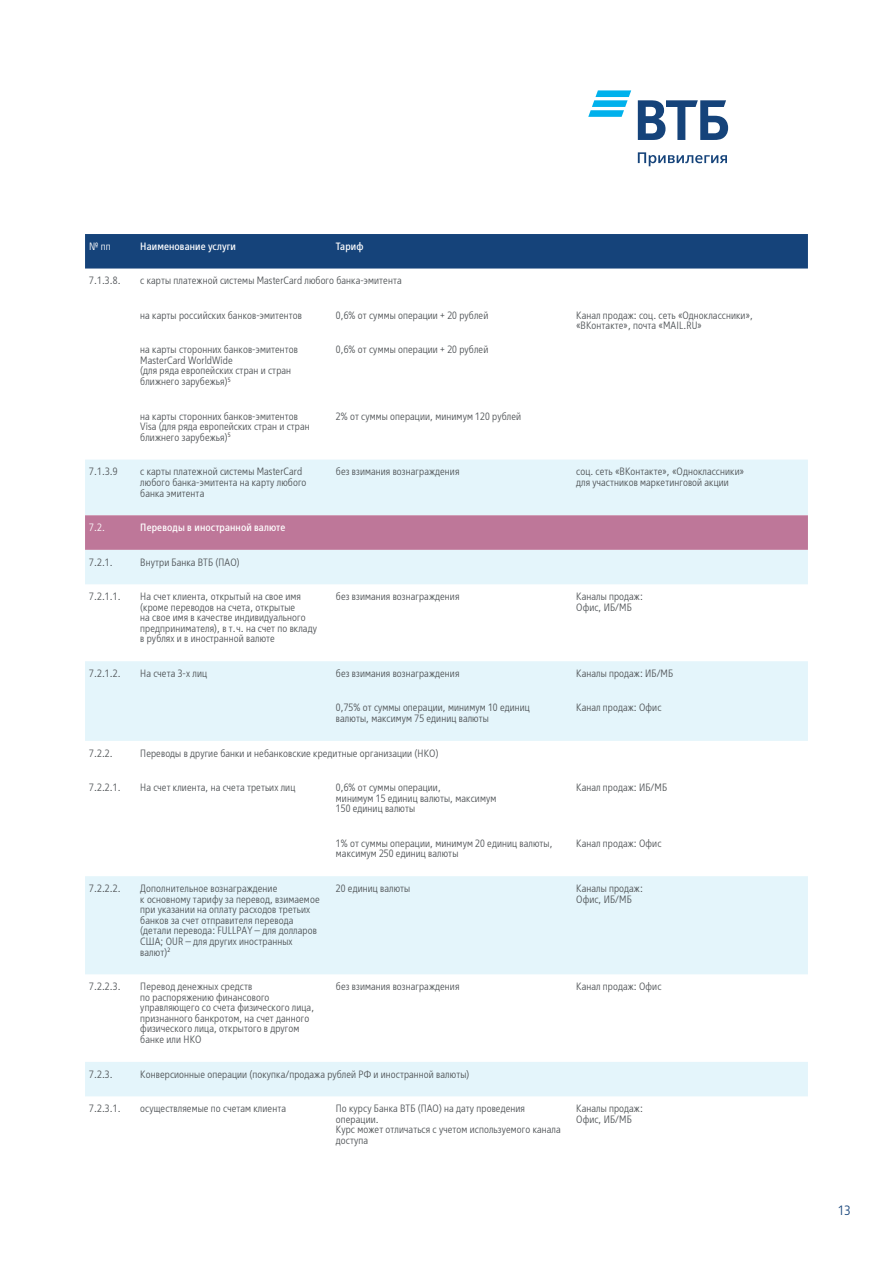
<style>
.page{position:relative;width:893px;height:1263px;background:#fff}
.page>*{position:absolute;margin:0;border:0;box-sizing:border-box;transform-origin:0 0}
.t1{font:300 13.5px "VTB Group Cond";color:#15437a}
.t2{font:300 10.65px/10.6px "VTB Group Cond";letter-spacing:.01em;color:#505457}
.t3{font:10.65px "VTB Group Cond";letter-spacing:.01em;color:#fff}
.t4{font:300 10.65px "VTB Group Cond";color:#fff}
</style>
<div class="page">
<svg style="left:588px;top:90px;width:43px;height:27px"></svg>
<svg style="left:638px;top:100px;width:90px;height:66px"></svg>
<div style="left:85px;top:234px;width:723px;height:35px;background:#15437a"></div>
<svg style="left:85px;top:460px;width:723px;height:636px;fill:#eaf7fc"></svg>
<div style="left:85px;top:515px;width:723px;height:35px;background:#be7799"></div>
<p class="t4" style="left:89px;top:239px;width:23px">№пп</p>
<p class="t3" style="left:140px;top:239px;width:97px">Наименование услуги</p>
<p class="t3" style="left:336px;top:239px;width:29px">Тариф</p>
<p class="t2" style="left:89px;top:275px;width:33px">7.1.3.8.</p>
<p class="t2" style="left:140px;top:275px;width:263px">с карты платежной системы MasterCard любого банка-эмитента</p>
<p class="t2" style="left:140px;top:309px;width:163px">на карты российских банков-эмитентов</p>
<p class="t2" style="left:336px;top:309px;width:154px">0,6% от суммы операции + 20 рублей</p>
<p class="t2" style="left:576px;top:309px;width:178px">Канал продаж: соц. сеть «Одноклассники», «ВКонтакте», почта «MAIL.RU»</p>
<p class="t2" style="left:140px;top:344px;width:159px">на карты сторонних банков-эмитентов<br>MasterCard WorldWide<br>(для ряда европейских стран и стран ближнего зарубежья)<sup>5</sup></p>
<p class="t2" style="left:336px;top:344px;width:154px">0,6% от суммы операции + 20 рублей</p>
<p class="t2" style="left:140px;top:410px;width:171px">на карты сторонних банков-эмитентов<br>Visa (для ряда европейских стран и стран ближнего зарубежья)<sup>5</sup></p>
<p class="t2" style="left:336px;top:410px;width:187px">2% от суммы операции, минимум 120 рублей</p>
<p class="t2" style="left:89px;top:466px;width:30px">7.1.3.9</p>
<p class="t2" style="left:140px;top:466px;width:168px">с карты платежной системы MasterCard любого банка-эмитента на карту любого банка эмитента</p>
<p class="t2" style="left:336px;top:466px;width:125px">без взимания вознаграждения</p>
<p class="t2" style="left:576px;top:466px;width:169px">соц. сеть «ВКонтакте», «Одноклассники» для участников маркетинговой акции</p>
<p class="t4" style="left:89px;top:521px;width:17px">7.2.</p>
<p class="t3" style="left:140px;top:520px;width:147px">Переводы в иностранной валюте</p>
<p class="t2" style="left:89px;top:556px;width:25px">7.2.1.</p>
<p class="t2" style="left:140px;top:556px;width:101px">Внутри Банка ВТБ (ПАО)</p>
<p class="t2" style="left:89px;top:591px;width:33px">7.2.1.1.</p>
<p class="t2" style="left:140px;top:591px;width:178px">На счет клиента, открытый на свое имя (кроме переводов на счета, открытые<br>на свое имя в качестве индивидуального предпринимателя), в т.ч. на счет по вкладу в рублях и в иностранной валюте</p>
<p class="t2" style="left:336px;top:591px;width:125px">без взимания вознаграждения</p>
<p class="t2" style="left:576px;top:591px;width:68px">Каналы продаж:<br>Офис, ИБ/МБ</p>
<p class="t2" style="left:89px;top:668px;width:33px">7.2.1.2.</p>
<p class="t2" style="left:140px;top:668px;width:68px">На счета 3-х лиц</p>
<p class="t2" style="left:336px;top:668px;width:125px">без взимания вознаграждения</p>
<p class="t2" style="left:576px;top:668px;width:98px">Каналы продаж: ИБ/МБ</p>
<p class="t2" style="left:336px;top:702px;width:195px">0,75% от суммы операции, минимум 10 единиц валюты, максимум 75 единиц валюты</p>
<p class="t2" style="left:576px;top:702px;width:87px">Канал продаж: Офис</p>
<p class="t2" style="left:89px;top:747px;width:25px">7.2.2.</p>
<p class="t2" style="left:140px;top:747px;width:300px">Переводы в другие банки и небанковские кредитные организации (НКО)</p>
<p class="t2" style="left:89px;top:782px;width:33px">7.2.2.1.</p>
<p class="t2" style="left:140px;top:782px;width:157px">На счет клиента, на счета третьих лиц</p>
<p class="t2" style="left:336px;top:782px;width:162px">0,6% от суммы операции,<br>минимум 15 единиц валюты, максимум<br>150 единиц валюты</p>
<p class="t2" style="left:576px;top:782px;width:92px">Канал продаж: ИБ/МБ</p>
<p class="t2" style="left:336px;top:837px;width:218px">1% от суммы операции, минимум 20 единиц валюты, максимум 250 единиц валюты</p>
<p class="t2" style="left:576px;top:837px;width:87px">Канал продаж: Офис</p>
<p class="t2" style="left:89px;top:882px;width:33px">7.2.2.2.</p>
<p class="t2" style="left:140px;top:882px;width:181px">Дополнительное вознаграждение<br>к основному тарифу за перевод, взимаемое при указании на оплату расходов третьих банков за счет отправителя перевода (детали перевода: FULLPAY — для долларов США; OUR — для других иностранных валют)<sup>2</sup></p>
<p class="t2" style="left:336px;top:882px;width:76px">20 единиц валюты</p>
<p class="t2" style="left:576px;top:882px;width:68px">Каналы продаж:<br>Офис, ИБ/МБ</p>
<p class="t2" style="left:89px;top:981px;width:33px">7.2.2.3.</p>
<p class="t2" style="left:140px;top:981px;width:175px">Перевод денежных средств<br>по распоряжению финансового управляющего со счета физического лица, признанного банкротом, на счет данного физического лица, открытого в другом банке или НКО</p>
<p class="t2" style="left:336px;top:981px;width:125px">без взимания вознаграждения</p>
<p class="t2" style="left:576px;top:981px;width:87px">Канал продаж: Офис</p>
<p class="t2" style="left:89px;top:1068px;width:25px">7.2.3.</p>
<p class="t2" style="left:140px;top:1068px;width:331px">Конверсионные операции (покупка/продажа рублей РФ и иностранной валюты)</p>
<p class="t2" style="left:89px;top:1103px;width:33px">7.2.3.1.</p>
<p class="t2" style="left:140px;top:1103px;width:147px">осуществляемые по счетам клиента</p>
<p class="t2" style="left:336px;top:1103px;width:226px">По курсу Банка ВТБ (ПАО) на дату проведения операции.<br>Курс может отличаться с учетом используемого канала доступа</p>
<p class="t2" style="left:576px;top:1103px;width:68px">Каналы продаж:<br>Офис, ИБ/МБ</p>
<p class="t1" style="left:838px;top:1202px;width:14px">13</p>
</div>
